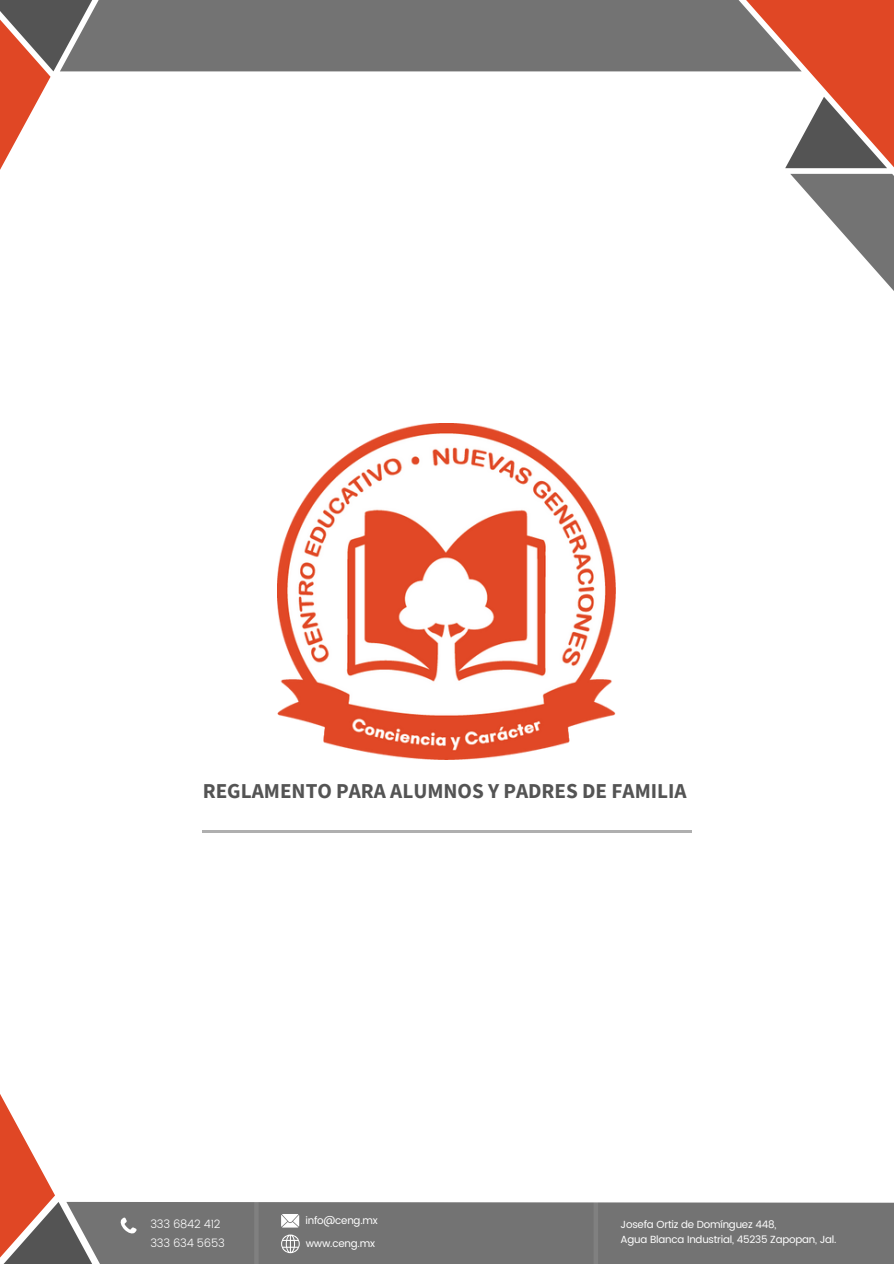
<style>
.page{position:relative;width:894px;height:1264px;background:#fff}
.page>*{position:absolute;margin:0;border:0;box-sizing:border-box;transform-origin:0 0}
.t1{font:700 21.15px "Source Sans Pro";color:#545454}
.t2{font:300 11.4px "Poppins";letter-spacing:-.02em;color:#fff}
.t3{font:10.35px "Poppins";letter-spacing:-.02em;color:#fff}
</style>
<div class="page">
<svg style="left:790px;top:174px;width:103px;height:116px"></svg>
<svg style="left:745px;top:0;width:148px;height:168px"></svg>
<svg style="left:0;top:0;width:92px;height:170px"></svg>
<div style="left:60px;top:0;width:741px;height:71px;background:#737373"></div>
<svg style="left:0;top:1094px;width:66px;height:169px"></svg>
<div style="left:66px;top:1201px;width:827px;height:62px;background:#737373"></div>
<svg style="left:281px;top:1213px;width:18px;height:14px"></svg>
<svg style="left:281px;top:1234px;width:18px;height:19px"></svg>
<svg style="left:120px;top:1217px;width:16px;height:17px"></svg>
<svg style="left:254px;top:1201px;width:4px;height:62px"></svg>
<svg style="left:593px;top:1201px;width:5px;height:62px"></svg>
<hr style="left:202px;top:830px;width:489px;height:2px;background:#a6a6a6">
<img style="left:277px;top:423px;width:338px;height:337px">
<p class="t1" style="left:203px;top:777px;width:485px">REGLAMENTO PARA ALUMNOS Y PADRES DE FAMILIA</p>
<h1 class="t2" style="left:150px;top:1217px;width:72px">333 6842 412</h1>
<p class="t2" style="left:150px;top:1236px;width:76px">333 634 5653</p>
<p class="t3" style="left:305px;top:1214px;width:74px">info@ceng.mx</p>
<p class="t3" style="left:306px;top:1237px;width:71px">www.ceng.mx</p>
<p class="t3" style="left:620px;top:1218px;width:157px">Josefa Ortiz de Domínguez 448,</p>
<p class="t3" style="left:620px;top:1233px;width:217px">Agua Blanca Industrial, 45235 Zapopan, Jal.</p>
</div>
